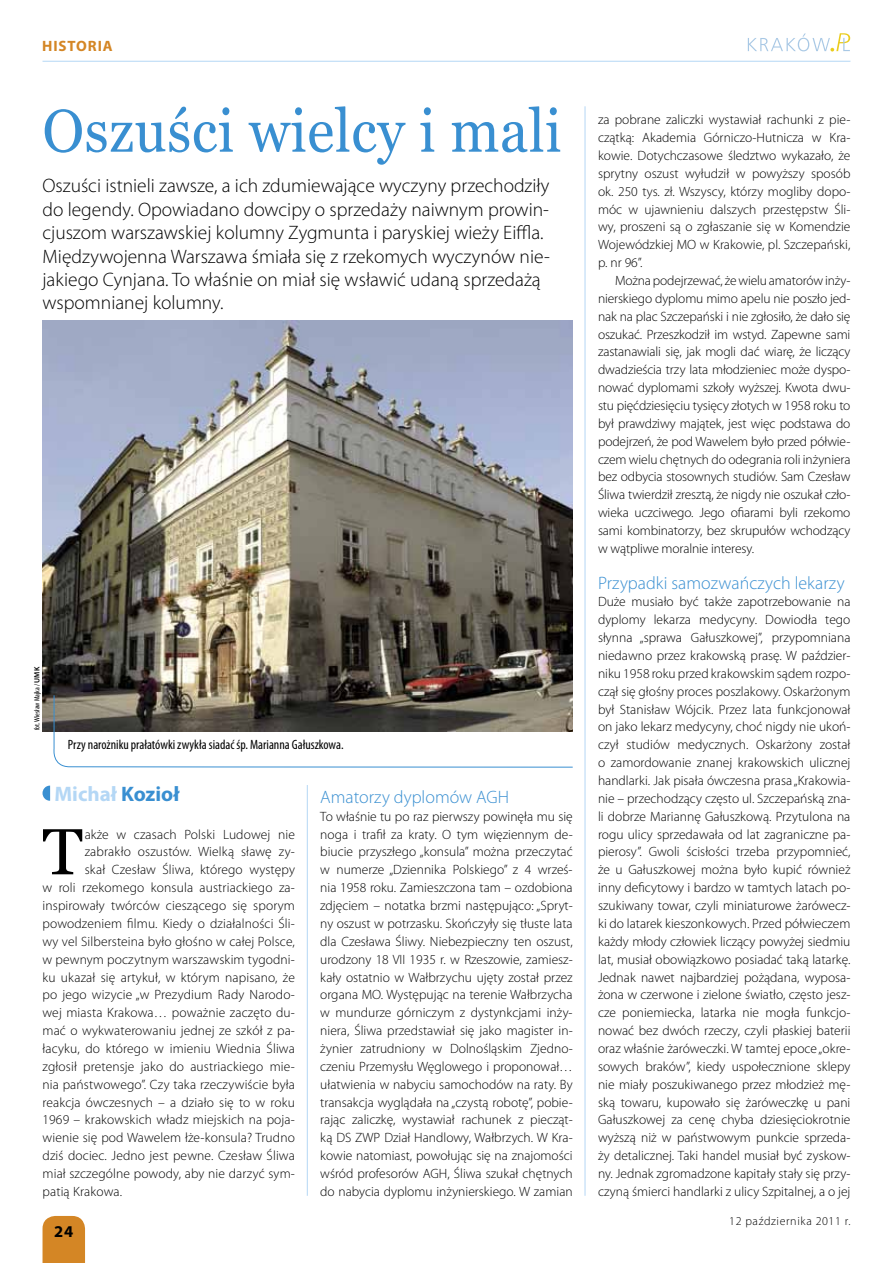
<style>
.page{position:relative;width:893px;height:1263px;background:#fff}
.page>*{position:absolute;margin:0;border:0;box-sizing:border-box;transform-origin:0 0}
.t1{font:65.1px "Georgia";color:#000}
.t2{font:60px "Georgia";letter-spacing:.01em;color:#398fd1;scale:.93 1}
.t3{font:700 21px "Myriad Pro";color:#b4d7f5}
.t4{font:300 19.5px/23.4px "Myriad Pro";color:#000}
.t5{font:300 18px "Myriad Pro";color:#398fd1}
.t6{font:700 16.5px "Myriad Pro";color:#000}
.t7{font:700 15px "Myriad Pro";color:#d48625}
.t8{font:300 13.5px/17.9px "Myriad Pro";letter-spacing:.01em;color:#000;text-align:justify}
.t9{font:condensed 13.5px "Myriad Pro";color:#000}
.t10{font:300 12px "Myriad Pro";letter-spacing:.05em;color:#000}
.t11{font:condensed 7.5px "Myriad Pro";color:#000}
.s1{font-weight:600;font-stretch:normal}
.s2{color:#398fd1}
</style>
<div class="page">
<div style="left:43px;top:1216px;width:42px;height:47px;background:#d48625"></div>
<hr style="left:43px;top:61px;width:807px;height:1px;background:#b4d7f5">
<svg style="left:748px;top:33px;width:102px;height:19px"></svg>
<img style="left:43px;top:321px;width:530px;height:410px">
<hr style="left:585px;top:106px;width:1px;height:1090px;background:#b4d7f5">
<hr style="left:307px;top:785px;width:1px;height:411px;background:#b4d7f5">
<svg style="left:43px;top:785px;width:7px;height:16px"></svg>
<svg style="left:52px;top:694px;width:521px;height:74px"></svg>
<p class="t7" style="left:42px;top:36px;width:10px">historia</p>
<h2 class="t2" style="left:43px;top:95px;width:560px">Oszuści wielcy i mali</h2>
<p class="t4" style="left:42px;top:174px;width:509px">Oszuści istnieli zawsze, a ich zdumiewające wyczyny przechodziły do legendy. Opowiadano dowcipy o sprzedaży naiwnym prowin&shy;cjuszom warszawskiej kolumny Zygmunta i paryskiej wieży Eiffla.<br>Międzywojenna Warszawa śmiała się z rzekomych wyczynów nie&shy;jakiego Cynjana. To właśnie on miał się wsławić udaną sprzedażą wspomnianej kolumny.</p>
<p class="t11" style="left:32px;top:730px;width:65px;rotate:-90deg">fot. Wiesław Majka / <span class="s1">UMK</span></p>
<p class="t9" style="left:68px;top:737px;width:277px">Przy narożniku prałatówki zwykła siadać śp. Marianna Gałuszkowa.</p>
<h3 class="t3" style="left:54px;top:780px;width:126px">Michał <span class="s2">Kozioł</span></h3>
<h1 class="t1" style="left:43px;top:812px;width:42px">T</h1>
<p class="t8" style="left:85px;top:825px;width:212px">akże w czasach Polski Ludowej nie</p>
<p class="t8" style="left:85px;top:843px;width:212px">zabrakło oszustów. Wielką sławę zy-</p>
<p class="t8" style="left:85px;top:861px;width:212px">skał Czesław Śliwa, którego występy</p>
<p class="t8" style="left:43px;top:879px;width:254px">w roli rzekomego konsula austriackiego za-</p>
<p class="t8" style="left:43px;top:896px;width:254px">inspirowały twórców cieszącego się sporym</p>
<p class="t8" style="left:43px;top:914px;width:254px">powodzeniem filmu. Kiedy o działalności Śli-</p>
<p class="t8" style="left:43px;top:932px;width:254px">wy vel Silbersteina było głośno w całej Polsce,</p>
<p class="t8" style="left:43px;top:950px;width:254px">w pewnym poczytnym warszawskim tygodni-</p>
<p class="t8" style="left:43px;top:968px;width:254px">ku ukazał się artykuł, w którym napisano, że</p>
<p class="t8" style="left:43px;top:986px;width:254px">po jego wizycie „w Prezydium Rady Narodo-</p>
<p class="t8" style="left:43px;top:1004px;width:254px">wej miasta Krakowa… poważnie zaczęto du-</p>
<p class="t8" style="left:43px;top:1021px;width:254px">mać o wykwaterowaniu jednej ze szkół z pa-</p>
<p class="t8" style="left:43px;top:1039px;width:254px">łacyku, do którego w imieniu Wiednia Śliwa</p>
<p class="t8" style="left:43px;top:1057px;width:254px">zgłosił pretensje jako do austriackiego mie-</p>
<p class="t8" style="left:43px;top:1075px;width:254px">nia państwowego”. Czy taka rzeczywiście była</p>
<p class="t8" style="left:43px;top:1093px;width:254px">reakcja ówczesnych – a działo się to w roku</p>
<p class="t8" style="left:43px;top:1111px;width:254px">1969 – krakowskich władz miejskich na poja-</p>
<p class="t8" style="left:43px;top:1129px;width:254px">wienie się pod Wawelem łże-konsula? Trudno</p>
<p class="t8" style="left:43px;top:1146px;width:254px">dziś dociec. Jedno jest pewne. Czesław Śliwa</p>
<p class="t8" style="left:43px;top:1164px;width:254px">miał szczególne powody, aby nie darzyć sym-</p>
<p class="t8" style="left:43px;top:1182px;width:81px">patią Krakowa.</p>
<p class="t6" style="left:54px;top:1221px;width:21px">24</p>
<h3 class="t5" style="left:320px;top:786px;width:190px">Amatorzy dyplomów AGH</h3>
<p class="t8" style="left:320px;top:807px;width:254px">To właśnie tu po raz pierwszy powinęła mu się noga i trafił za kraty. O tym więziennym de&shy;biucie przyszłego „konsula” można przeczytać w numerze „Dziennika Polskiego” z 4 wrześ&shy;nia 1958 roku. Zamieszczona tam – ozdobiona zdjęciem – notatka brzmi następująco: „Spryt&shy;ny oszust w potrzasku. Skończyły się tłuste lata dla Czesława Śliwy. Niebezpieczny ten oszust, urodzony 18 VII 1935 r. w Rzeszowie, zamiesz&shy;kały ostatnio w Wałbrzychu ujęty został przez organa MO. Występując na terenie Wałbrzycha w mundurze górniczym z dystynkcjami inży&shy;niera, Śliwa przedstawiał się jako magister in&shy;żynier zatrudniony w Dolnośląskim Zjedno&shy;czeniu Przemysłu Węglowego i proponował… ułatwienia w nabyciu samochodów na raty. By transakcja wyglądała na „czystą robotę”, pobie&shy;rając zaliczkę, wystawiał rachunek z piecząt&shy;ką DS ZWP Dział Handlowy, Wałbrzych. W Kra&shy;kowie natomiast, powołując się na znajomości wśród profesorów AGH, Śliwa szukał chętnych do nabycia dyplomu inżynierskiego. W zamian</p>
<p class="t8" style="left:598px;top:111px;width:254px">za pobrane zaliczki wystawiał rachunki z pie&shy;czątką: Akademia Górniczo-Hutnicza w Kra&shy;kowie. Dotychczasowe śledztwo wykazało, że sprytny oszust wyłudził w powyższy sposób ok. 250 tys. zł. Wszyscy, którzy mogliby dopo&shy;móc w ujawnieniu dalszych przestępstw Śli&shy;wy, proszeni są o zgłaszanie się w Komendzie Wojewódzkiej MO w Krakowie, pl. Szczepański, p. nr 96”.</p>
<p class="t8" style="left:598px;top:271px;width:254px;text-indent:17px">Można podejrzewać, że wielu amatorów inży&shy;nierskiego dyplomu mimo apelu nie poszło jed&shy;nak na plac Szczepański i nie zgłosiło, że dało się oszukać. Przeszkodził im wstyd. Zapewne sami zastanawiali się, jak mogli dać wiarę, że liczący dwadzieścia trzy lata młodzieniec może dyspo&shy;nować dyplomami szkoły wyższej. Kwota dwu&shy;stu pięćdziesięciu tysięcy złotych w 1958 roku to był prawdziwy majątek, jest więc podstawa do podejrzeń, że pod Wawelem było przed półwie&shy;czem wielu chętnych do odegrania roli inżyniera bez odbycia stosownych studiów. Sam Czesław Śliwa twierdził zresztą, że nigdy nie oszukał czło&shy;wieka uczciwego. Jego ofiarami byli rzekomo sami kombinatorzy, bez skrupułów wchodzący w wątpliwe moralnie interesy.</p>
<h3 class="t5" style="left:598px;top:572px;width:248px">Przypadki samozwańczych lekarzy</h3>
<p class="t8" style="left:598px;top:593px;width:254px">Duże musiało być także zapotrzebowanie na dyplomy lekarza medycyny. Dowiodła tego słynna „sprawa Gałuszkowej”, przypomniana niedawno przez krakowską prasę. W paździer&shy;niku 1958 roku przed krakowskim sądem rozpo&shy;czął się głośny proces poszlakowy. Oskarżonym był Stanisław Wójcik. Przez lata funkcjonował on jako lekarz medycyny, choć nigdy nie ukoń&shy;czył studiów medycznych. Oskarżony został o zamordowanie znanej krakowskich ulicznej handlarki. Jak pisała ówczesna prasa „Krakowia&shy;nie – przechodzący często ul. Szczepańską zna&shy;li dobrze Mariannę Gałuszkową. Przytulona na rogu ulicy sprzedawała od lat zagraniczne pa&shy;pierosy”. Gwoli ścisłości trzeba przypomnieć, że u Gałuszkowej można było kupić również inny deficytowy i bardzo w tamtych latach po&shy;szukiwany towar, czyli miniaturowe żarówecz&shy;ki do latarek kieszonkowych. Przed półwieczem każdy młody człowiek liczący powyżej siedmiu lat, musiał obowiązkowo posiadać taką latarkę.<br>Jednak nawet najbardziej pożądana, wyposa&shy;żona w czerwone i zielone światło, często jesz&shy;cze poniemiecka, latarka nie mogła funkcjo&shy;nować bez dwóch rzeczy, czyli płaskiej baterii oraz właśnie żaróweczki. W tamtej epoce „okre&shy;sowych braków”, kiedy uspołecznione sklepy nie miały poszukiwanego przez młodzież mę&shy;ską towaru, kupowało się żaróweczkę u pani Gałuszkowej za cenę chyba dziesięciokrotnie wyższą niż w państwowym punkcie sprzeda&shy;ży detalicznej. Taki handel musiał być zyskow&shy;ny. Jednak zgromadzone kapitały stały się przy&shy;czyną śmierci handlarki z ulicy Szpitalnej, a o jej</p>
<p class="t10" style="left:729px;top:1213px;width:123px">12 października 2011 r.</p>
</div>
